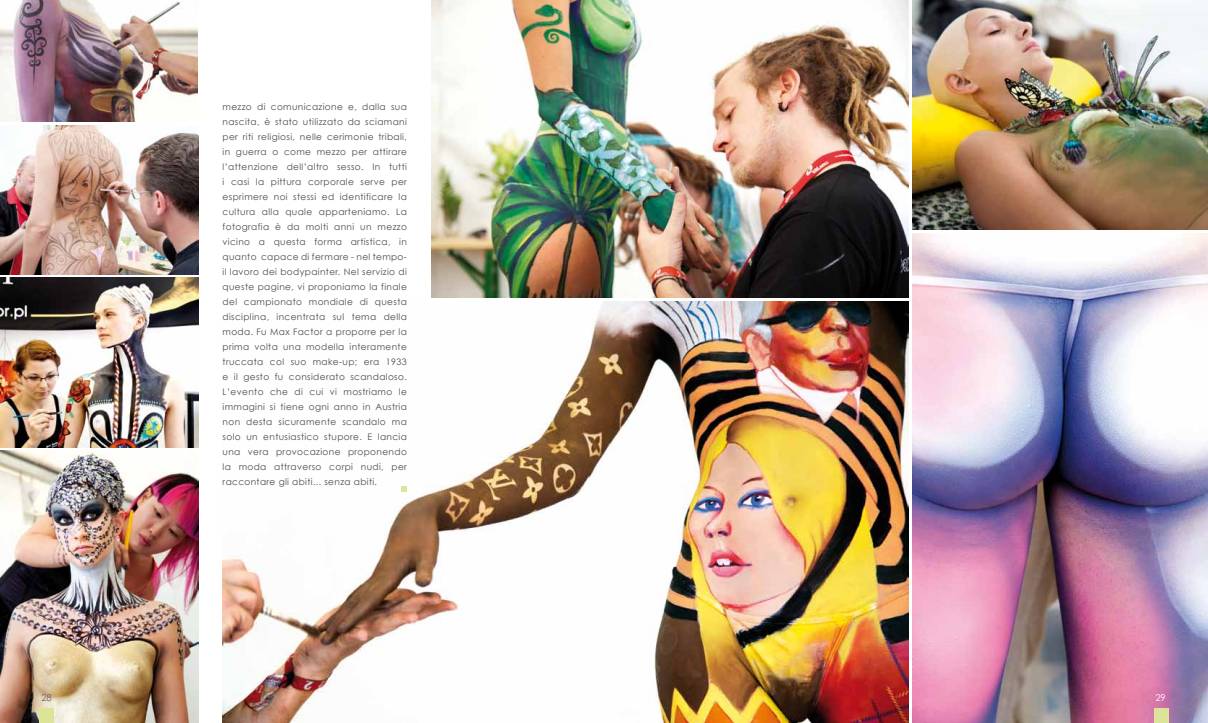
<style>
.page{position:relative;width:1208px;height:723px;background:#fff}
.page>*{position:absolute;margin:0;border:0;box-sizing:border-box;transform-origin:0 0}
.t1{font:9.5px "Century Gothic";color:#646567}
.t2{font:9.5px "Century Gothic";color:#fff}
.t3{font:9px/15px "Century Gothic";letter-spacing:.04em;color:#4b4b4d;text-align:justify}
</style>
<div class="page">
<img style="left:223px;top:301px;width:686px;height:422px">
<img style="left:431px;top:0;width:478px;height:298px">
<img style="left:912px;top:0;width:296px;height:230px">
<img style="left:0;top:125px;width:198px;height:149px">
<img style="left:0;top:0;width:197px;height:121px">
<img style="left:0;top:450px;width:198px;height:273px">
<img style="left:0;top:277px;width:198px;height:170px">
<img style="left:912px;top:233px;width:296px;height:490px">
<svg style="left:401px;top:486px;width:6px;height:6px"></svg>
<div style="left:1154px;top:708px;width:14px;height:15px;background:#dbe499"></div>
<div style="left:40px;top:708px;width:14px;height:15px;background:#dbe499"></div>
<p class="t3" style="left:223px;top:100px;width:186px">mezzo di comunicazione e, dalla sua nascita, è stato utilizzato da sciamani per riti religiosi, nelle cerimonie tribali, in guerra o come mezzo per attirare l’attenzione dell’altro sesso. In tutti i casi la pittura corporale serve per esprimere noi stessi ed identificare la cultura alla quale apparteniamo. La fotografia è da molti anni un mezzo vicino a questa forma artistica, in quanto capace di fermare - nel tempo&shy;il lavoro dei bodypainter. Nel servizio di queste pagine, vi proponiamo la finale del campionato mondiale di questa disciplina, incentrata sul tema della moda. Fu Max Factor a proporre per la prima volta una modella interamente truccata col suo make-up; era 1933 e il gesto fu considerato scandaloso.<br>L’evento che di cui vi mostriamo le immagini si tiene ogni anno in Austria non desta sicuramente scandalo ma solo un entusiastico stupore. E lancia una vera provocazione proponendo la moda attraverso corpi nudi, per raccontare gli abiti... senza abiti.</p>
<p class="t1" style="left:41px;top:694px;width:12px">28</p>
<p class="t2" style="left:1155px;top:694px;width:12px">29</p>
</div>
